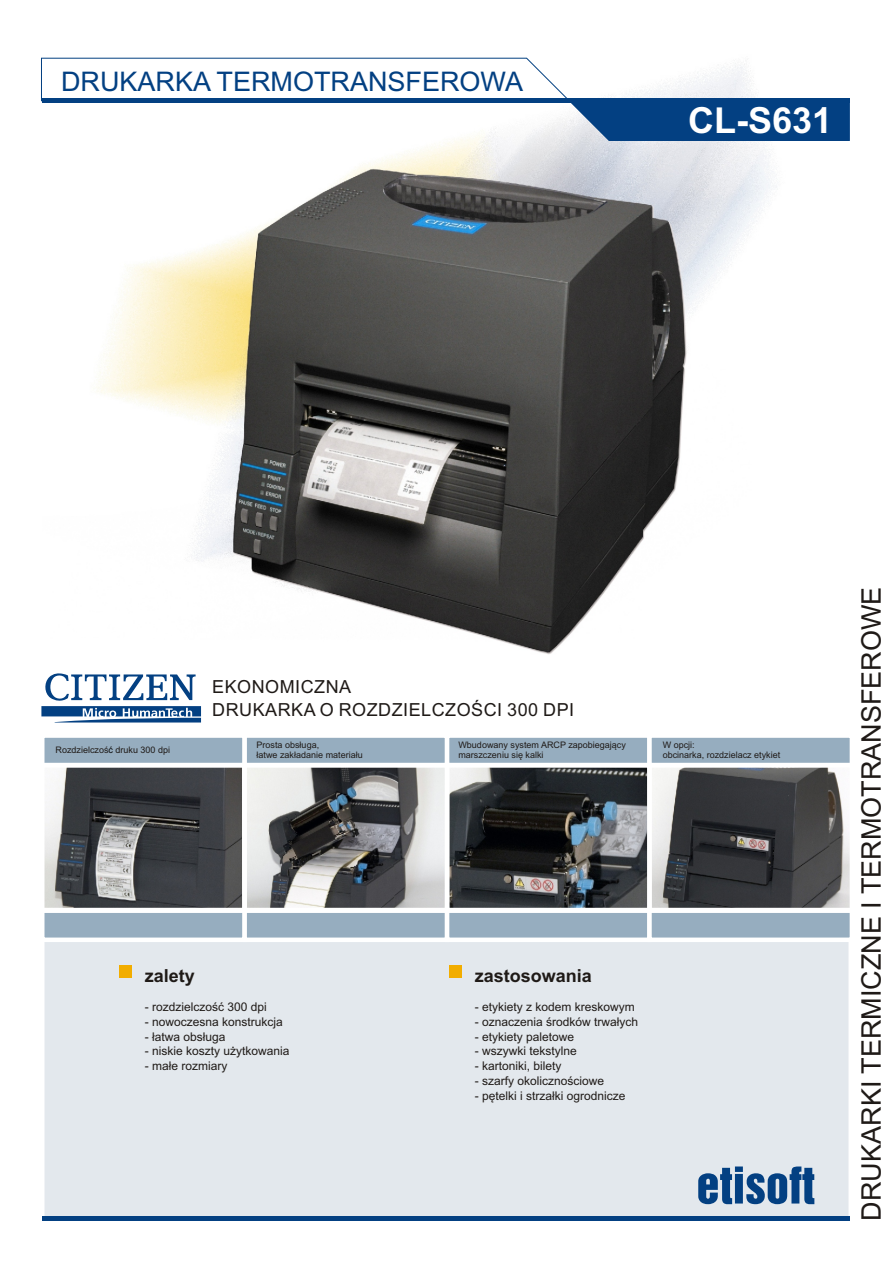
<style>
.page{position:relative;width:893px;height:1263px;background:#fff}
.page>*{position:absolute;margin:0;border:0;box-sizing:border-box;transform-origin:0 0}
.t1{font:700 36px "Arial";color:#fff}
.t2{font:27px "Arial";color:#1f1a17}
.t3{font:27px "Arial";color:#034082}
.t4{font:18px/23.1px "Arial";letter-spacing:.03em;color:#1f1a17}
.t5{font:700 18px "Arial";color:#1f1a17}
.t6{font:12px "Arial";color:#1f1a17}
.t7{font:9px/10.1px "Arial";color:#1f1a17}
.s1{color:#000}
</style>
<div class="page">
<img style="left:43px;top:57px;width:807px;height:598px">
<div style="left:42px;top:944px;width:808px;height:277px;background:#e3e8ed"></div>
<svg style="left:41px;top:58px;width:808px;height:83px"></svg>
<div style="left:42px;top:98px;width:807px;height:5px;background:#034082"></div>
<hr style="left:42px;top:1216px;width:807px;height:4px;background:#034082">
<svg style="left:41px;top:673px;width:160px;height:49px"></svg>
<svg style="left:698px;top:1166px;width:116px;height:38px;background:#6085ae"></svg>
<div style="left:449px;top:965px;width:13px;height:13px;background:#f2ad00"></div>
<div style="left:119px;top:965px;width:13px;height:13px;background:#f2ad00"></div>
<img style="left:450px;top:770px;width:197px;height:135px">
<img style="left:45px;top:770px;width:197px;height:135px">
<img style="left:247px;top:770px;width:197px;height:135px">
<img style="left:652px;top:770px;width:197px;height:135px">
<svg style="left:44px;top:737px;width:806px;height:33px;background:#a3b5c3"></svg>
<svg style="left:44px;top:905px;width:806px;height:39px"></svg>
<div style="left:445px;top:763px;width:207px;height:150px;border:4px solid #fff"></div>
<h2 class="t3" style="left:61px;top:71px;width:464px">DRUKARKA TERMOTRANSFEROWA</h2>
<h1 class="t1" style="left:688px;top:107px;width:146px">CL-S631</h1>
<h3 class="t4" style="left:212px;top:676px;width:364px">EKONOMICZNA<br>DRUKARKA O ROZDZIELCZOŚCI 300 DPI</h3>
<p class="t7" style="left:56px;top:745px;width:116px">Rozdzielczoś<span class="s1">ć</span> druku 300 dpi</p>
<p class="t7" style="left:458px;top:740px;width:169px">Wbudowany system ARCP zapobiegający marszczeniu się kalki</p>
<p class="t7" style="left:257px;top:740px;width:108px">Prosta obsługa,<br>łatwe zakładanie materiału</p>
<p class="t7" style="left:663px;top:740px;width:119px">W opcji:<br>obcinarka, rozdzielacz etykiet</p>
<h3 class="t5" style="left:145px;top:969px;width:52px">zalety</h3>
<p class="t6" style="left:145px;top:1002px;width:124px">- rozdzielczość 300 dpi</p>
<p class="t6" style="left:145px;top:1017px;width:140px">- nowoczesna konstrukcja</p>
<p class="t6" style="left:145px;top:1032px;width:82px">- łatwa obsługa</p>
<p class="t6" style="left:145px;top:1047px;width:146px">- niskie koszty użytkowania</p>
<p class="t6" style="left:145px;top:1061px;width:84px">- małe rozmiary</p>
<h3 class="t5" style="left:475px;top:969px;width:119px">zastosowania</h3>
<p class="t6" style="left:475px;top:1002px;width:162px">- etykiety z kodem kreskowym</p>
<p class="t6" style="left:475px;top:1017px;width:165px">- oznaczenia środków trwałych</p>
<p class="t6" style="left:475px;top:1032px;width:101px">- etykiety paletowe</p>
<p class="t6" style="left:475px;top:1047px;width:104px">- wszywki tekstylne</p>
<p class="t6" style="left:475px;top:1061px;width:88px">- kartoniki, bilety</p>
<p class="t6" style="left:475px;top:1076px;width:131px">- szarfy okolicznościowe</p>
<p class="t6" style="left:475px;top:1091px;width:152px">- pętelki i strzałki ogrodnicze</p>
<h2 class="t2" style="left:861px;top:1220px;width:635px;rotate:-90deg">DRUKARKI TERMICZNE I TERMOTRANSFEROWE</h2>
</div>
